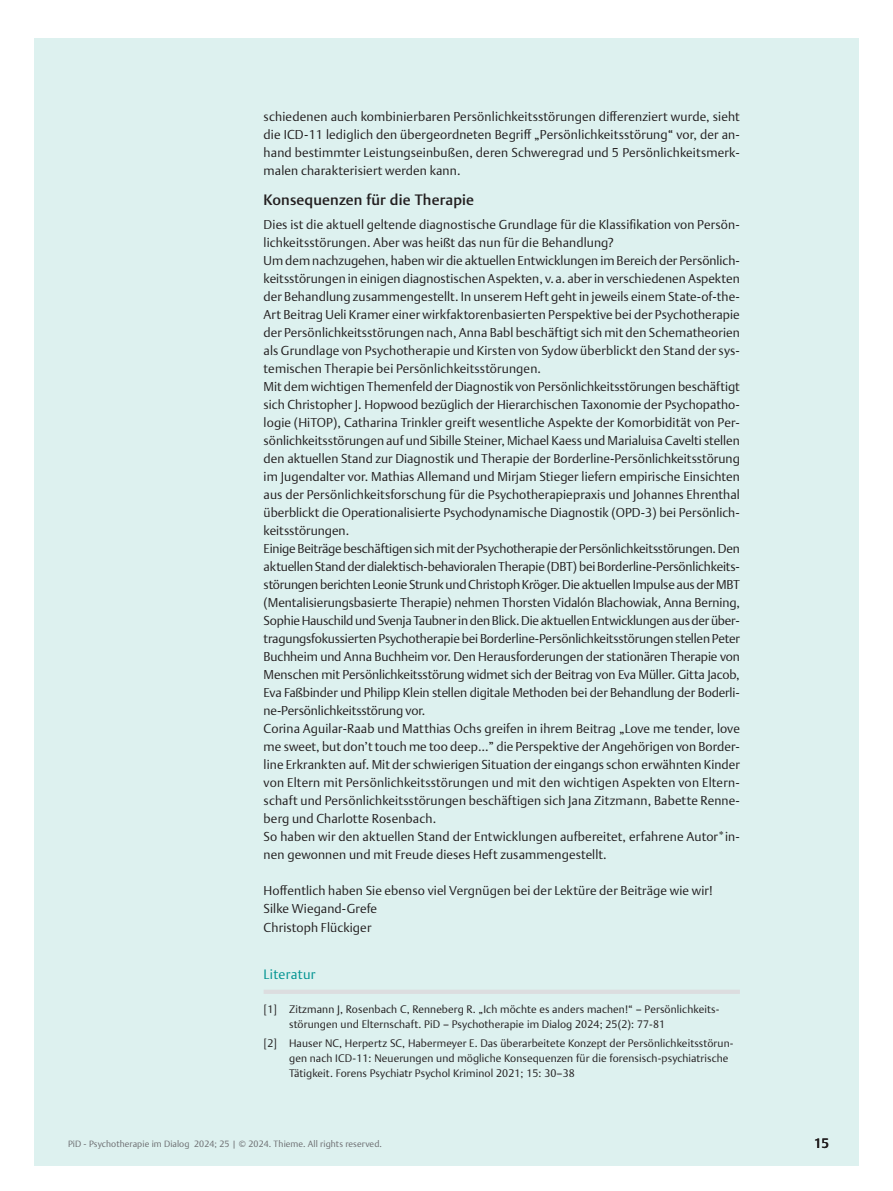
<style>
.page{position:relative;width:893px;height:1191px;background:#fff}
.page>*{position:absolute;margin:0;border:0;box-sizing:border-box;transform-origin:0 0}
.t1{font:500 15px "Thieme Argo 2011";letter-spacing:.01em;color:#231f20}
.t2{font:300 13.5px "Thieme Argo 2011";letter-spacing:.025em;color:#009391}
.t3{font:500 13.5px "Thieme Argo 2011";color:#231f20}
.t4{font:300 12.75px/18px "Thieme Argo 2011";color:#231f20}
.t5{font:300 10.8px/15px "Thieme Argo 2011";letter-spacing:.01em;color:#231f20}
.t6{font:300 9px "Thieme Argo 2011";letter-spacing:.01em;color:#6c6d70}
</style>
<div class="page">
<div style="left:34px;top:38px;width:825px;height:1127px;background:#ddf1ef"></div>
<div style="left:264px;top:989px;width:476px;height:5px;background:#dcdddf"></div>
<p class="t4" style="left:264px;top:107px;width:478px;text-align:justify">schiedenen auch kombinierbaren Persönlichkeitsstörungen differenziert wurde, sieht die ICD-11 lediglich den übergeordneten Begriff „Persönlichkeitsstörung“ vor, der an&shy;hand bestimmter Leistungseinbußen, deren Schweregrad und 5 Persönlichkeitsmerk&shy;malen charakterisiert werden kann.</p>
<p class="t1" style="left:264px;top:190px;width:212px">Konsequenzen für die Therapie</p>
<p class="t4" style="left:264px;top:215px;width:478px">Dies ist die aktuell geltende diagnostische Grundlage für die Klassifikation von Persön&shy;lichkeitsstörungen. Aber was heißt das nun für die Behandlung?<br>Um dem nachzugehen, haben wir die aktuellen Entwicklungen im Bereich der Persönlich&shy;keitsstörungen in einigen diagnostischen Aspekten, v. a. aber in verschiedenen Aspekten der Behandlung zusammengestellt. In unserem Heft geht in jeweils einem State-of-the-Art Beitrag Ueli Kramer einer wirkfaktorenbasierten Perspektive bei der Psychotherapie der Persönlichkeitsstörungen nach, Anna Babl beschäftigt sich mit den Schematheorien als Grundlage von Psychotherapie und Kirsten von Sydow überblickt den Stand der sys&shy;temischen Therapie bei Persönlichkeitsstörungen.<br>Mit dem wichtigen Themenfeld der Diagnostik von Persönlichkeitsstörungen beschäftigt sich Christopher J. Hopwood bezüglich der Hierarchischen Taxonomie der Psychopatho&shy;logie (HiTOP), Catharina Trinkler greift wesentliche Aspekte der Komorbidität von Per&shy;sönlichkeitsstörungen auf und Sibille Steiner, Michael Kaess und Marialuisa Cavelti stellen den aktuellen Stand zur Diagnostik und Therapie der Borderline-Persönlichkeitsstörung im Jugendalter vor. Mathias Allemand und Mirjam Stieger liefern empirische Einsichten aus der Persönlichkeitsforschung für die Psychotherapiepraxis und Johannes Ehrenthal überblickt die Operationalisierte Psychodynamische Diagnostik (OPD-3) bei Persönlich&shy;keitsstörungen.<br>Einige Beiträge beschäftigen sich mit der Psychotherapie der Persönlichkeitsstörungen. Den aktuellen Stand der dialektisch-behavioralen Therapie (DBT) bei Borderline-Persönlichkeits&shy;störungen berichten Leonie Strunk und Christoph Kröger. Die aktuellen Impulse aus der MBT (Mentalisierungsbasierte Therapie) nehmen Thorsten Vidalón Blachowiak, Anna Berning, Sophie Hauschild und Svenja Taubner in den Blick. Die aktuellen Entwicklungen aus der über&shy;tragungsfokussierten Psychotherapie bei Borderline-Persönlichkeitsstörungen stellen Peter Buchheim und Anna Buchheim vor. Den Herausforderungen der stationären Therapie von Menschen mit Persönlichkeitsstörung widmet sich der Beitrag von Eva Müller. Gitta Jacob, Eva Faßbinder und Philipp Klein stellen digitale Methoden bei der Behandlung der Boderli&shy;ne-Persönlichkeitsstörung vor.<br>Corina Aguilar-Raab und Matthias Ochs greifen in ihrem Beitrag „Love me tender, love me sweet, but don’t touch me too deep…” die Perspektive der Angehörigen von Border&shy;line Erkrankten auf. Mit der schwierigen Situation der eingangs schon erwähnten Kinder von Eltern mit Persönlichkeitsstörungen und mit den wichtigen Aspekten von Eltern&shy;schaft und Persönlichkeitsstörungen beschäftigen sich Jana Zitzmann, Babette Renne&shy;berg und Charlotte Rosenbach.<br>So haben wir den aktuellen Stand der Entwicklungen aufbereitet, erfahrene Autor*in&shy;nen gewonnen und mit Freude dieses Heft zusammengestellt.</p>
<p class="t4" style="left:264px;top:881px;width:451px">Hoffentlich haben Sie ebenso viel Vergnügen bei der Lektüre der Beiträge wie wir!<br>Silke Wiegand-Grefe<br>Christoph Flückiger</p>
<p class="t2" style="left:264px;top:965px;width:53px">Literatur</p>
<p class="t5" style="left:289px;top:1001px;width:432px;text-indent:-26px">[1] Zitzmann J, Rosenbach C, Renneberg R. „Ich möchte es anders machen!“ – Persönlichkeits&shy;störungen und Elternschaft. PiD – Psychotherapie im Dialog 2024; 25(2): 77-81</p>
<p class="t5" style="left:289px;top:1035px;width:446px;text-indent:-26px">[2] Hauser NC, Herpertz SC, Habermeyer E. Das überarbeitete Konzept der Persönlichkeitsstörun&shy;gen nach ICD-11: Neuerungen und mögliche Konsequenzen für die forensisch-psychiatrische<br>Tätigkeit. Forens Psychiatr Psychol Kriminol 2021; 15: 30–38</p>
<p class="t6" style="left:68px;top:1137px;width:315px">PiD - Psychotherapie im Dialog 2024; 25 | © 2024. Thieme. All rights reserved.</p>
<p class="t3" style="left:814px;top:1134px;width:17px">15</p>
</div>
